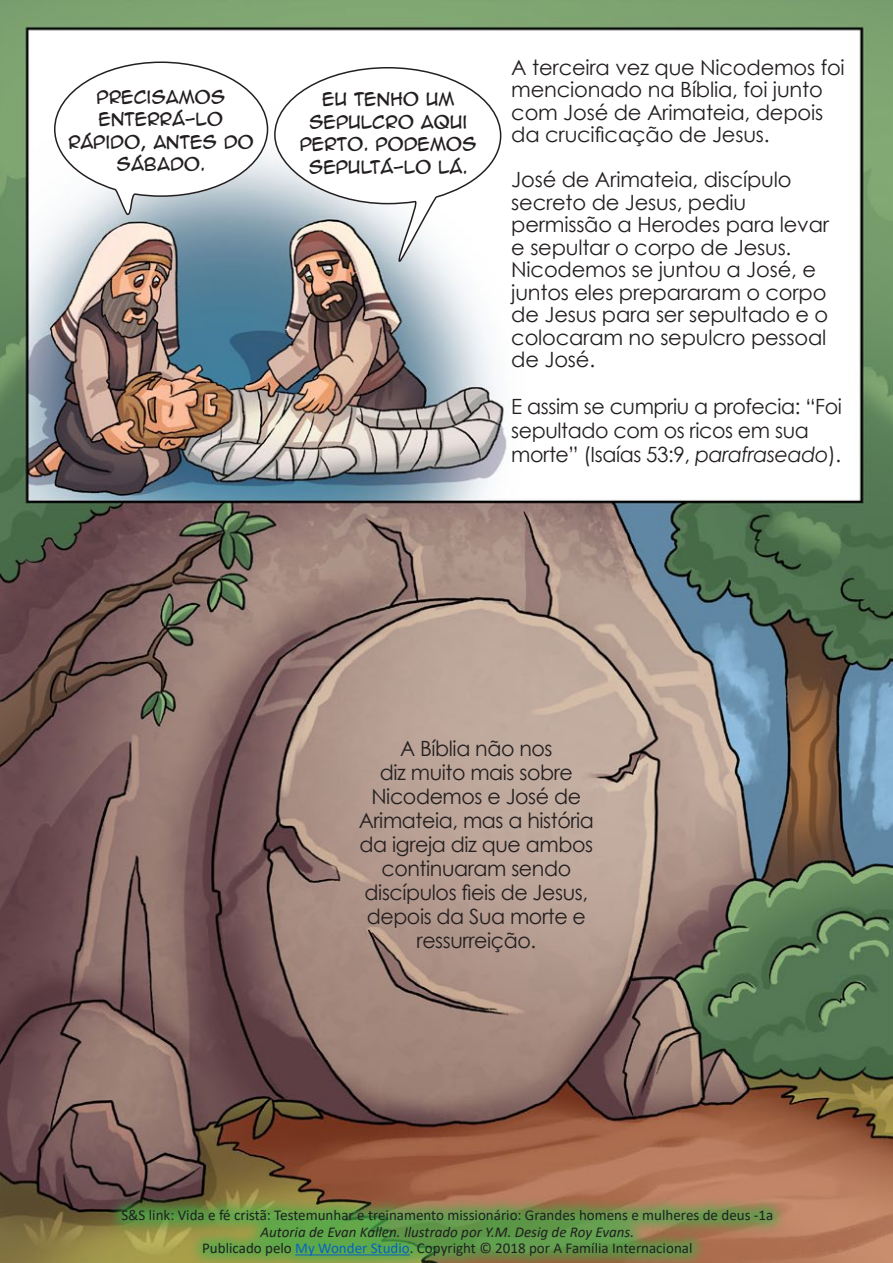
<style>
.page{position:relative;width:893px;height:1263px;background:#fff}
.page>*{position:absolute;margin:0;border:0;box-sizing:border-box;transform-origin:0 0}
.t1{font:21px/22.5px "Century Gothic";letter-spacing:-.01em;color:#231f20}
.t2{font:16.5px/22.5px "Anime Ace 2.0 BB";color:#231f20;text-align:center}
.t3{font:15px "Calibri";color:#231f20}
.t4{font:italic 15px "Calibri";color:#231f20}
.s1{font-style:italic}
.s2{color:#0563c1}
</style>
<div class="page">
<img style="left:0;top:0;width:893px;height:1263px">
<div style="left:107px;top:1195px;width:680px;height:68px;background:#41ad49;opacity:.75"></div>
<hr style="left:295px;top:1254px;width:115px;height:1px;background:#0563c1">
<svg style="left:53px;top:61px;width:448px;height:201px"></svg>
<svg style="left:273px;top:66px;width:229px;height:198px"></svg>
<p class="t2" style="left:68px;top:85px;width:187px">PRECISAMOS<br>ENTERRÁ-LO<br>RÁPIDO, ANTES DO<br>SÁBADO.</p>
<p class="t2" style="left:300px;top:87px;width:178px">EU TENHO UM<br>SEPULCRO AQUI<br>PERTO. PODEMOS<br>SEPULTÁ-LO LÁ.</p>
<p class="t1" style="left:511px;top:55px;width:335px">A terceira vez que Nicodemos foi mencionado na Bíblia, foi junto com José de Arimateia, depois da crucificação de Jesus.</p>
<p class="t1" style="left:511px;top:168px;width:319px">José de Arimateia, discípulo secreto de Jesus, pediu permissão a Herodes para levar e sepultar o corpo de Jesus.<br>Nicodemos se juntou a José, e juntos eles prepararam o corpo de Jesus para ser sepultado e o colocaram no sepulcro pessoal de José.</p>
<p class="t1" style="left:511px;top:394px;width:332px;line-height:24px">E assim se cumpriu a profecia: “Foi sepultado com os ricos em sua morte” (Isaías 53:9, <span class="s1">parafraseado</span>).</p>
<p class="t1" style="left:359px;top:736px;width:237px;line-height:24px;text-align:center">A Bíblia não nos<br>diz muito mais sobre<br>Nicodemos e José de<br>Arimateia, mas a história da igreja diz que ambos continuaram sendo discípulos fieis de Jesus, depois da Sua morte e ressurreição.</p>
<p class="t3" style="left:121px;top:1205px;width:653px">S&amp;S link: Vida e fé cristã: Testemunhar e treinamento missionário: Grandes homens e mulheres de deus -1a</p>
<p class="t4" style="left:261px;top:1221px;width:375px">Autoria de Evan Kallen. Ilustrado por Y.M. Desig de Roy Evans.</p>
<p class="t3" style="left:202px;top:1238px;width:492px">Publicado pelo <span class="s2">My Wonder Studio</span>. Copyright © 2018 por A Família Internacional</p>
</div>
